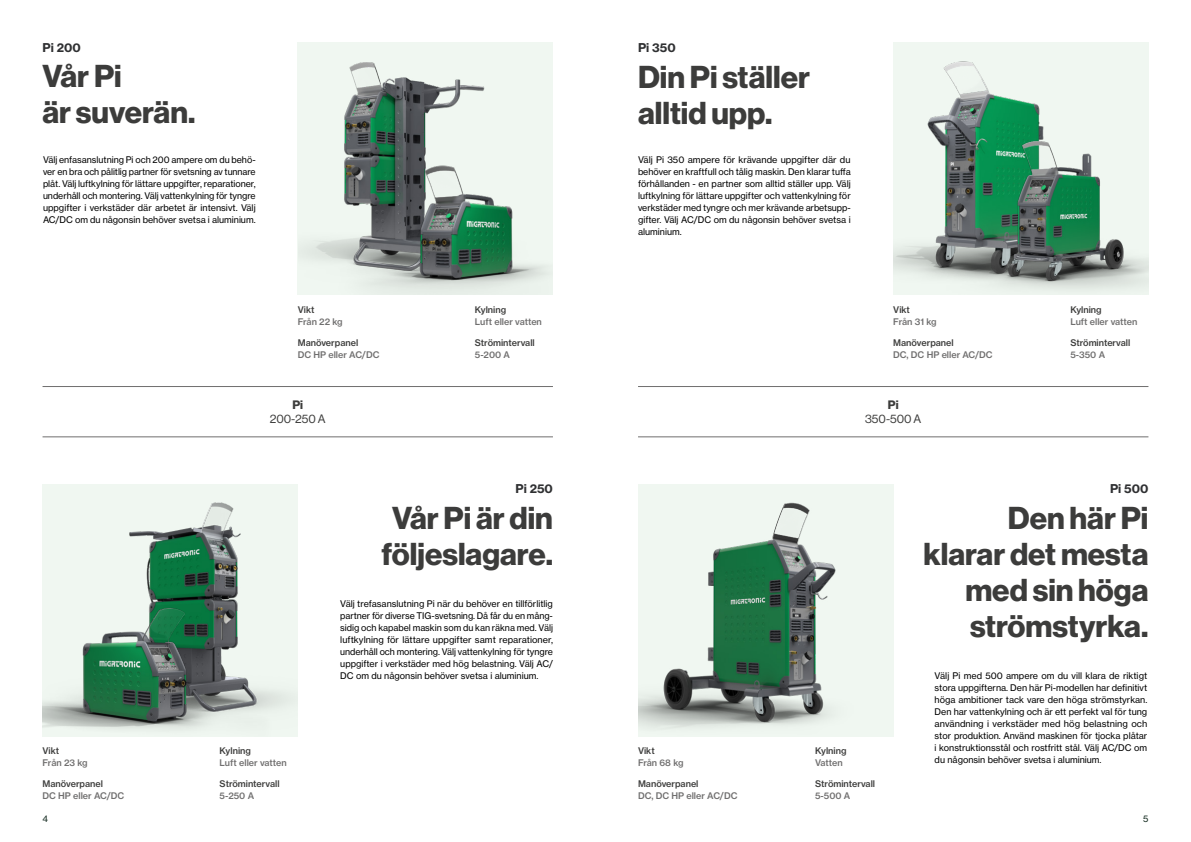
<style>
.page{position:relative;width:1191px;height:842px;background:#fff}
.page>*{position:absolute;margin:0;border:0;box-sizing:border-box;transform-origin:0 0}
.t1{font:31px/36px "N Haas Grotesk DS Pro 75 Bd";color:#3c3c3b}
.t2{font:12px "N Haas Grotesk TX Pro 75 Bd";color:#2f3032}
.t3{font:12px "N Haas Grotesk DS Pro 55 Rg";color:#3c3c3b}
.t4{font:12px "N Haas Grotesk DS Pro 75 Bd";color:#3c3c3b}
.t5{font:9px/12px "N Haas Grotesk TX Pro 55 Rg";color:#000;text-align:justify}
.t6{font:9px "N Haas Grotesk TX Pro 65 Md";color:#706f6f}
.t7{font:9px "N Haas Grotesk TX Pro 65 Md";color:#3c3c3b}
.t8{font:9px "N Haas Grotesk TX Pro 55 Rg";color:#142b20}
</style>
<div class="page">
<hr style="left:638px;top:386px;width:510px;height:1px;background:#706f6f">
<hr style="left:638px;top:437px;width:510px;height:1px;background:#706f6f">
<hr style="left:43px;top:386px;width:510px;height:1px;background:#706f6f">
<hr style="left:43px;top:437px;width:510px;height:1px;background:#706f6f">
<img style="left:638px;top:486px;width:254px;height:250px">
<img style="left:43px;top:484px;width:255px;height:252px">
<img style="left:43px;top:547px;width:237px;height:189px">
<img style="left:298px;top:43px;width:255px;height:252px">
<img style="left:313px;top:113px;width:240px;height:181px">
<img style="left:893px;top:62px;width:255px;height:233px">
<h2 class="t2" style="left:43px;top:40px;width:40px">Pi 200</h2>
<h2 class="t2" style="left:638px;top:40px;width:39px">Pi 350</h2>
<h1 class="t1" style="left:43px;top:59px;width:154px">Vår Pi<br>är suverän.</h1>
<p class="t5" style="left:43px;top:153px;width:214px">Välj enfasanslutning Pi och 200 ampere om du behö&shy;ver en bra och pålitlig partner för svetsning av tunnare plåt. Välj luftkylning för lättare uppgifter, reparationer, underhåll och montering. Välj vattenkylning för tyngre uppgifter i verkstäder där arbetet är intensivt. Välj AC/DC om du någonsin behöver svetsa i aluminium.</p>
<p class="t7" style="left:298px;top:304px;width:18px">Vikt</p>
<p class="t6" style="left:298px;top:316px;width:46px">Från 22 kg</p>
<p class="t7" style="left:298px;top:337px;width:62px">Manöverpanel</p>
<p class="t6" style="left:298px;top:349px;width:83px">DC HP eller AC/DC</p>
<h2 class="t4" style="left:292px;top:398px;width:12px">Pi</h2>
<h2 class="t3" style="left:270px;top:412px;width:57px">200-250 A</h2>
<p class="t7" style="left:475px;top:304px;width:33px">Kylning</p>
<p class="t6" style="left:475px;top:316px;width:69px">Luft eller vatten</p>
<p class="t7" style="left:475px;top:337px;width:61px">Strömintervall</p>
<p class="t6" style="left:475px;top:349px;width:37px">5-200 A</p>
<h1 class="t1" style="left:638px;top:59px;width:173px">Din Pi ställer alltid upp.</h1>
<p class="t5" style="left:638px;top:153px;width:214px">Välj Pi 350 ampere för krävande uppgifter där du behöver en kraftfull och tålig maskin. Den klarar tuffa förhållanden - en partner som alltid ställer upp. Välj luftkylning för lättare uppgifter och vattenkylning för verkstäder med tyngre och mer krävande arbetsupp&shy;gifter. Välj AC/DC om du någonsin behöver svetsa i aluminium.</p>
<p class="t7" style="left:893px;top:304px;width:18px">Vikt</p>
<p class="t6" style="left:893px;top:316px;width:45px">Från 31 kg</p>
<p class="t7" style="left:893px;top:337px;width:62px">Manöverpanel</p>
<p class="t6" style="left:893px;top:349px;width:101px">DC, DC HP eller AC/DC</p>
<h2 class="t4" style="left:888px;top:398px;width:12px">Pi</h2>
<h2 class="t3" style="left:865px;top:412px;width:58px">350-500 A</h2>
<p class="t7" style="left:1070px;top:304px;width:33px">Kylning</p>
<p class="t6" style="left:1070px;top:316px;width:69px">Luft eller vatten</p>
<p class="t7" style="left:1070px;top:337px;width:61px">Strömintervall</p>
<p class="t6" style="left:1070px;top:349px;width:36px">5-350 A</p>
<h2 class="t2" style="left:515px;top:481px;width:39px">Pi 250</h2>
<h2 class="t2" style="left:1110px;top:481px;width:40px">Pi 500</h2>
<p class="t7" style="left:43px;top:745px;width:18px">Vikt</p>
<p class="t6" style="left:43px;top:757px;width:47px">Från 23 kg</p>
<p class="t7" style="left:43px;top:778px;width:62px">Manöverpanel</p>
<p class="t6" style="left:43px;top:790px;width:83px">DC HP eller AC/DC</p>
<p class="t7" style="left:220px;top:745px;width:33px">Kylning</p>
<p class="t6" style="left:220px;top:757px;width:69px">Luft eller vatten</p>
<p class="t7" style="left:220px;top:778px;width:61px">Strömintervall</p>
<p class="t6" style="left:220px;top:790px;width:36px">5-250 A</p>
<h1 class="t1" style="left:381px;top:500px;width:173px;text-align:center">Vår Pi är din följeslagare.</h1>
<p class="t5" style="left:340px;top:597px;width:214px">Välj trefasanslutning Pi när du behöver en tillförlitlig partner för diverse TIG-svetsning. Då får du en mång&shy;sidig och kapabel maskin som du kan räkna med. Välj luftkylning för lättare uppgifter samt reparationer, underhåll och montering. Välj vattenkylning för tyngre uppgifter i verkstäder med hög belastning. Välj AC/ DC om du någonsin behöver svetsa i aluminium.</p>
<p class="t7" style="left:638px;top:745px;width:18px">Vikt</p>
<p class="t6" style="left:638px;top:757px;width:47px">Från 68 kg</p>
<p class="t7" style="left:638px;top:778px;width:62px">Manöverpanel</p>
<p class="t6" style="left:638px;top:790px;width:101px">DC, DC HP eller AC/DC</p>
<p class="t7" style="left:815px;top:745px;width:33px">Kylning</p>
<p class="t6" style="left:815px;top:757px;width:29px">Vatten</p>
<p class="t7" style="left:815px;top:778px;width:61px">Strömintervall</p>
<p class="t6" style="left:815px;top:790px;width:37px">5-500 A</p>
<h1 class="t1" style="left:923px;top:500px;width:226px;text-align:right">Den här Pi klarar det mesta med sin höga strömstyrka.</h1>
<p class="t5" style="left:934px;top:669px;width:214px">Välj Pi med 500 ampere om du vill klara de riktigt stora uppgifterna. Den här Pi-modellen har definitivt höga ambitioner tack vare den höga strömstyrkan.<br>Den har vattenkylning och är ett perfekt val för tung användning i verkstäder med hög belastning och stor produktion. Använd maskinen för tjocka plåtar i konstruktionsstål och rostfritt stål. Välj AC/DC om du någonsin behöver svetsa i aluminium.</p>
<p class="t8" style="left:43px;top:813px;width:7px">4</p>
<p class="t8" style="left:1143px;top:813px;width:7px">5</p>
</div>
